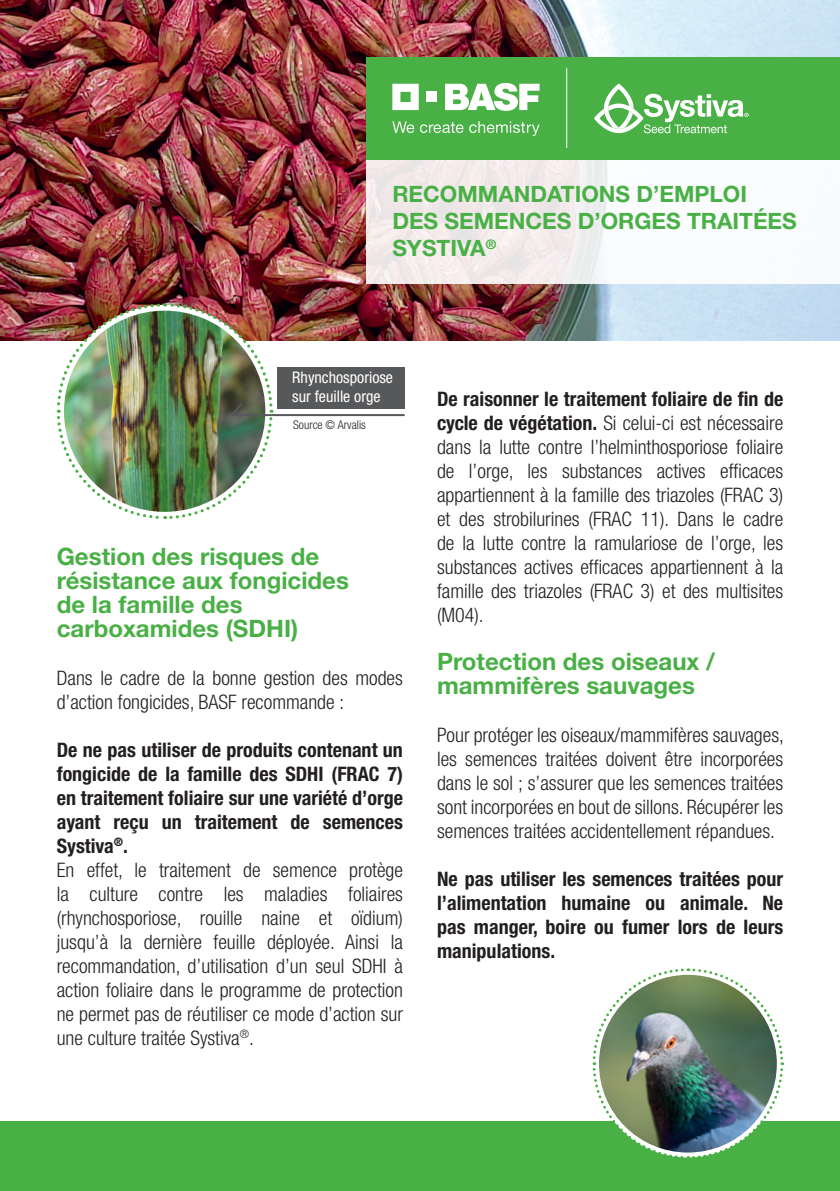
<style>
.page{position:relative;width:840px;height:1191px;background:#fff}
.page>*{position:absolute;margin:0;border:0;box-sizing:border-box;transform-origin:0 0}
.t1{font:700 24px/24px "Helvetica Neue LT Std";color:#49b045}
.t2{font:700 22.6px/27px "Helvetica Neue LT Std";color:#49b045}
.t3{font:300 condensed 20px/24px "Helvetica Neue LT Std";color:#231f20;text-align:justify}
.t4{font:700 condensed 20px/24px "Helvetica Neue LT Std";color:#231f20;text-align:justify}
.t5{font:condensed 16px/19.2px "Helvetica Neue LT Std";color:#fff}
.t6{font:300 condensed 12px "Helvetica Neue LT Std";color:#231f20}
.s1{font-weight:700}
</style>
<div class="page">
<div style="left:0;top:1121px;width:839px;height:70px;background:#49b045"></div>
<img style="left:0;top:0;width:839px;height:341px">
<div style="left:366px;top:160px;width:473px;height:124px;background:linear-gradient(to right,#f0e6e6,#fbffff)"></div>
<div style="left:366px;top:57px;width:473px;height:103px;background:#49b045"></div>
<svg style="left:392px;top:84px;width:26px;height:26px"></svg>
<div style="left:426px;top:92px;width:10px;height:10px;background:#fff"></div>
<svg style="left:445px;top:83px;width:94px;height:28px"></svg>
<svg style="left:392px;top:121px;width:71px;height:12px"></svg>
<svg style="left:469px;top:121px;width:70px;height:15px"></svg>
<svg style="left:594px;top:83px;width:154px;height:50px"></svg>
<hr style="left:566px;top:68px;width:1px;height:80px;background:#fff">
<img style="left:55px;top:302px;width:351px;height:218px">
<svg style="left:592px;top:968px;width:192px;height:190px"></svg>
<img style="left:598px;top:974px;width:178px;height:178px;border-radius:89px">
<p class="t2" style="left:392px;top:180px;width:356px">RECOMMANDATIONS D’EMPLOI</p>
<p class="t2" style="left:392px;top:207px;width:406px">DES SEMENCES D’ORGES TRAITÉES<br>SYSTIVA<sup>®</sup></p>
<p class="t5" style="left:292px;top:367px;width:102px">Rhynchosporiose sur feuille orge</p>
<p class="t6" style="left:293px;top:418px;width:74px">Source © Arvalis</p>
<p class="t1" style="left:57px;top:543px;width:293px">Gestion des risques de résistance aux fongicides</p>
<p class="t1" style="left:57px;top:591px;width:243px">de la famille des carboxamides (SDHI)</p>
<p class="t3" style="left:57px;top:665px;width:347px">Dans le cadre de la bonne gestion des modes d’action fongicides, BASF recommande :</p>
<p class="t4" style="left:57px;top:737px;width:347px">De ne pas utiliser de produits contenant un fongicide de la famille des SDHI (FRAC 7) en traitement foliaire sur une variété d’orge ayant reçu un traitement de semences Systiva<sup>®</sup>.</p>
<p class="t3" style="left:57px;top:857px;width:347px">En effet, le traitement de semence protège la culture contre les maladies foliaires (rhynchosporiose, rouille naine et oïdium) jusqu’à la dernière feuille déployée. Ainsi la recommandation, d’utilisation d’un seul SDHI à action foliaire dans le programme de protection ne permet pas de réutiliser ce mode d’action sur une culture traitée Systiva<sup>®</sup>.</p>
<p class="t3" style="left:437px;top:386px;width:347px"><span class="s1">De raisonner le traitement foliaire de fin de cycle de végétation.</span> Si celui-ci est nécessaire dans la lutte contre l’helminthosporiose foliaire de l’orge, les substances actives efficaces appartiennent à la famille des triazoles (FRAC 3) et des strobilurines (FRAC 11). Dans le cadre de la lutte contre la ramulariose de l’orge, les substances actives efficaces appartiennent à la famille des triazoles (FRAC 3) et des multisites (M04).</p>
<p class="t1" style="left:437px;top:648px;width:279px">Protection des oiseaux / mammifères sauvages</p>
<p class="t3" style="left:437px;top:722px;width:348px">Pour protéger les oiseaux/mammifères sauvages, les semences traitées doivent être incorporées dans le sol ; s’assurer que les semences traitées sont incorporées en bout de sillons. Récupérer les semences traitées accidentellement répandues.</p>
<p class="t4" style="left:437px;top:866px;width:347px">Ne pas utiliser les semences traitées pour l’alimentation humaine ou animale. Ne pas manger, boire ou fumer lors de leurs manipulations.</p>
</div>
